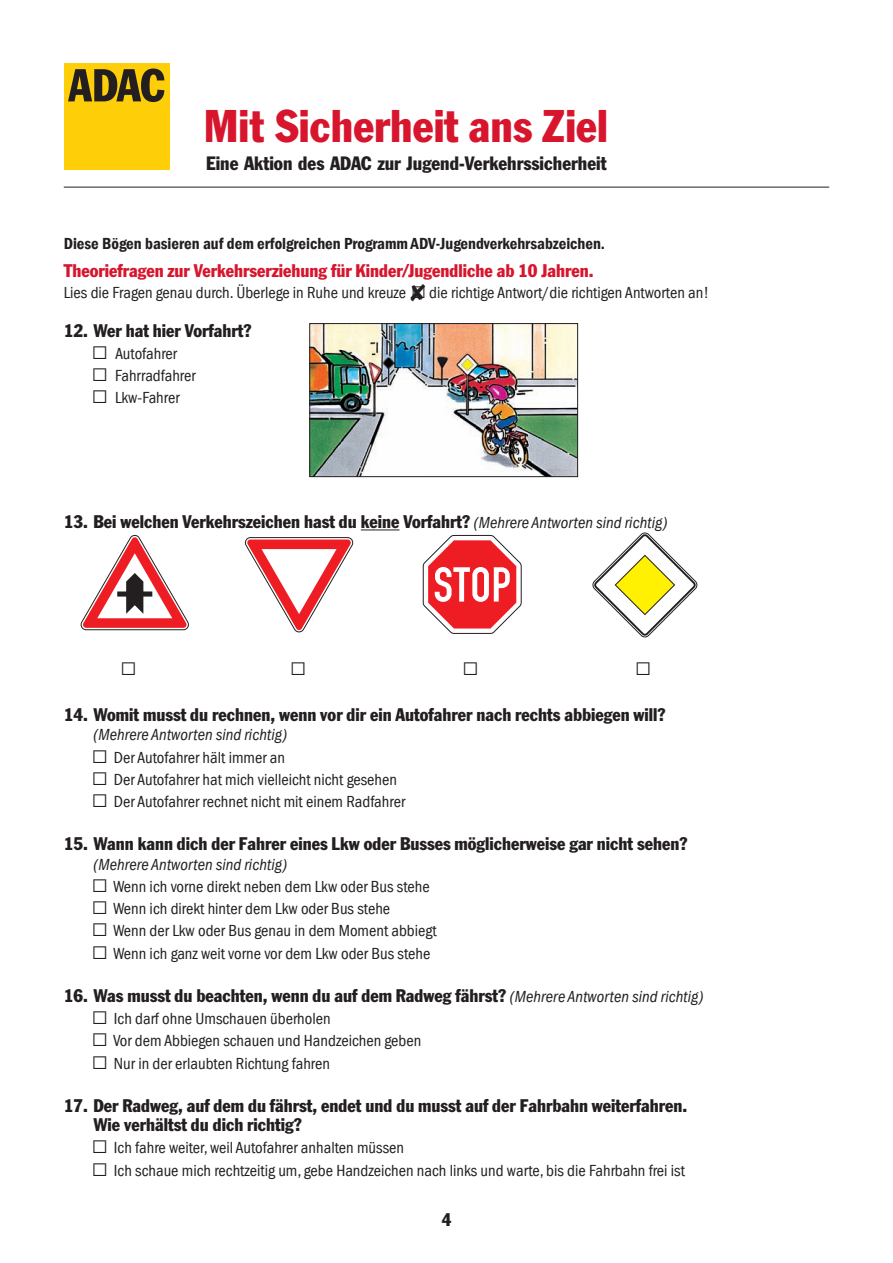
<style>
.page{position:relative;width:893px;height:1263px;background:#fff}
.page>*{position:absolute;margin:0;border:0;box-sizing:border-box;transform-origin:0 0}
.t1{font:45px "ADAC Franklin Gothic Pro";color:#d7162e}
.t2{font:19.05px "ADAC Franklin Gothic Pro";color:#231f20}
.t3{font:18px/19.5px "ADAC Franklin Gothic Pro";color:#231f20}
.t4{font:18px "ADAC Franklin Gothic Pro";color:#d7162e}
.t5{font:18px "Berthold Pi BQ";color:#231f20}
.t6{font:condensed 16.5px/22.2px "Franklin Gothic LT Com";color:#231f20}
.t7{font:16.5px "Franklin Gothic LT Com Dm Cn";color:#231f20}
.s1{font-family:"Berthold Pi BQ";font-stretch:normal}
.s2{font-family:"Berthold Pi BQ";font-stretch:normal;font-size:18px}
.s3{font-family:"Franklin Gothic LT Com";font-style:italic;font-stretch:condensed;font-size:16.5px}
.s4{font-style:italic}
</style>
<div class="page">
<hr style="left:64px;top:187px;width:765px;height:1px;background:#231f20">
<div style="left:64px;top:64px;width:105px;height:106px;background:#fece08"></div>
<svg style="left:68px;top:69px;width:96px;height:33px"></svg>
<hr style="left:361px;top:529px;width:38px;height:1px;background:#231f20">
<img style="left:311px;top:325px;width:265px;height:150px">
<div style="left:309px;top:323px;width:269px;height:154px;border:1px solid #231f20"></div>
<svg style="left:423px;top:535px;width:99px;height:99px"></svg>
<svg style="left:592px;top:532px;width:106px;height:105px"></svg>
<svg style="left:244px;top:537px;width:109px;height:96px"></svg>
<svg style="left:80px;top:535px;width:109px;height:95px"></svg>
<h1 class="t1" style="left:204px;top:99px;width:405px">Mit Sicherheit ans Ziel</h1>
<p class="t2" style="left:206px;top:152px;width:402px">Eine Aktion des ADAC zur Jugend-Verkehrssicherheit</p>
<p class="t7" style="left:64px;top:235px;width:543px">Diese Bögen basieren auf dem erfolgreichen Programm ADV-Jugendverkehrsabzeichen.</p>
<p class="t4" style="left:64px;top:260px;width:531px">Theoriefragen zur Verkehrserziehung für Kinder/Jugendliche ab 10 Jahren.</p>
<p class="t6" style="left:64px;top:281px;width:647px">Lies die Fragen genau durch. Überlege in Ruhe und kreuze ✘<span class="s1">(</span> die richtige Antwort/die richtigen Antworten an!</p>
<p class="t3" style="left:64px;top:320px;width:189px">12. Wer hat hier Vorfahrt?</p>
<p class="t6" style="left:94px;top:342px;width:104px"><span class="s2">(</span> Autofahrer<br><span class="s2">(</span> Fahrradfahrer <span class="s2">(</span> Lkw-Fahrer</p>
<p class="t3" style="left:64px;top:512px;width:605px">13. Bei welchen Verkehrszeichen hast du keine Vorfahrt? <span class="s3">(Mehrere Antworten sind richtig)</span></p>
<p class="t5" style="left:122px;top:658px;width:14px">(</p>
<p class="t5" style="left:292px;top:658px;width:14px">(</p>
<p class="t5" style="left:464px;top:658px;width:14px">(</p>
<p class="t5" style="left:637px;top:658px;width:14px">(</p>
<p class="t3" style="left:64px;top:705px;width:603px">14. Womit musst du rechnen, wenn vor dir ein Autofahrer nach rechts abbiegen will?</p>
<p class="t6" style="left:94px;top:724px;width:313px"><span class="s4">(Mehrere Antworten sind richtig)<br></span><span class="s2">(</span> Der Autofahrer hält immer an<br><span class="s2">(</span> Der Autofahrer hat mich vielleicht nicht gesehen <span class="s2">(</span> Der Autofahrer rechnet nicht mit einem Radfahrer</p>
<p class="t3" style="left:64px;top:834px;width:625px">15. Wann kann dich der Fahrer eines Lkw oder Busses möglicherweise gar nicht sehen?</p>
<p class="t6" style="left:94px;top:853px;width:345px"><span class="s4">(Mehrere Antworten sind richtig)<br></span><span class="s2">(</span> Wenn ich vorne direkt neben dem Lkw oder Bus stehe <span class="s2">(</span> Wenn ich direkt hinter dem Lkw oder Bus stehe<br><span class="s2">(</span> Wenn der Lkw oder Bus genau in dem Moment abbiegt <span class="s2">(</span> Wenn ich ganz weit vorne vor dem Lkw oder Bus stehe</p>
<p class="t3" style="left:64px;top:985px;width:641px">16. Was musst du beachten, wenn du auf dem Radweg fährst? <span class="s3">(Mehrere Antworten sind richtig)</span></p>
<p class="t6" style="left:94px;top:1007px;width:329px"><span class="s2">(</span> Ich darf ohne Umschauen überholen<br><span class="s2">(</span> Vor dem Abbiegen schauen und Handzeichen geben <span class="s2">(</span> Nur in der erlaubten Richtung fahren</p>
<p class="t3" style="left:94px;top:1095px;width:595px;text-indent:-30px">17. Der Radweg, auf dem du fährst, endet und du musst auf der Fahrbahn weiterfahren.<br>Wie verhältst du dich richtig?</p>
<p class="t6" style="left:94px;top:1137px;width:593px"><span class="s2">(</span> Ich fahre weiter, weil Autofahrer anhalten müssen<br><span class="s2">(</span> Ich schaue mich rechtzeitig um, gebe Handzeichen nach links und warte, bis die Fahrbahn frei ist</p>
<p class="t3" style="left:442px;top:1209px;width:11px">4</p>
</div>
